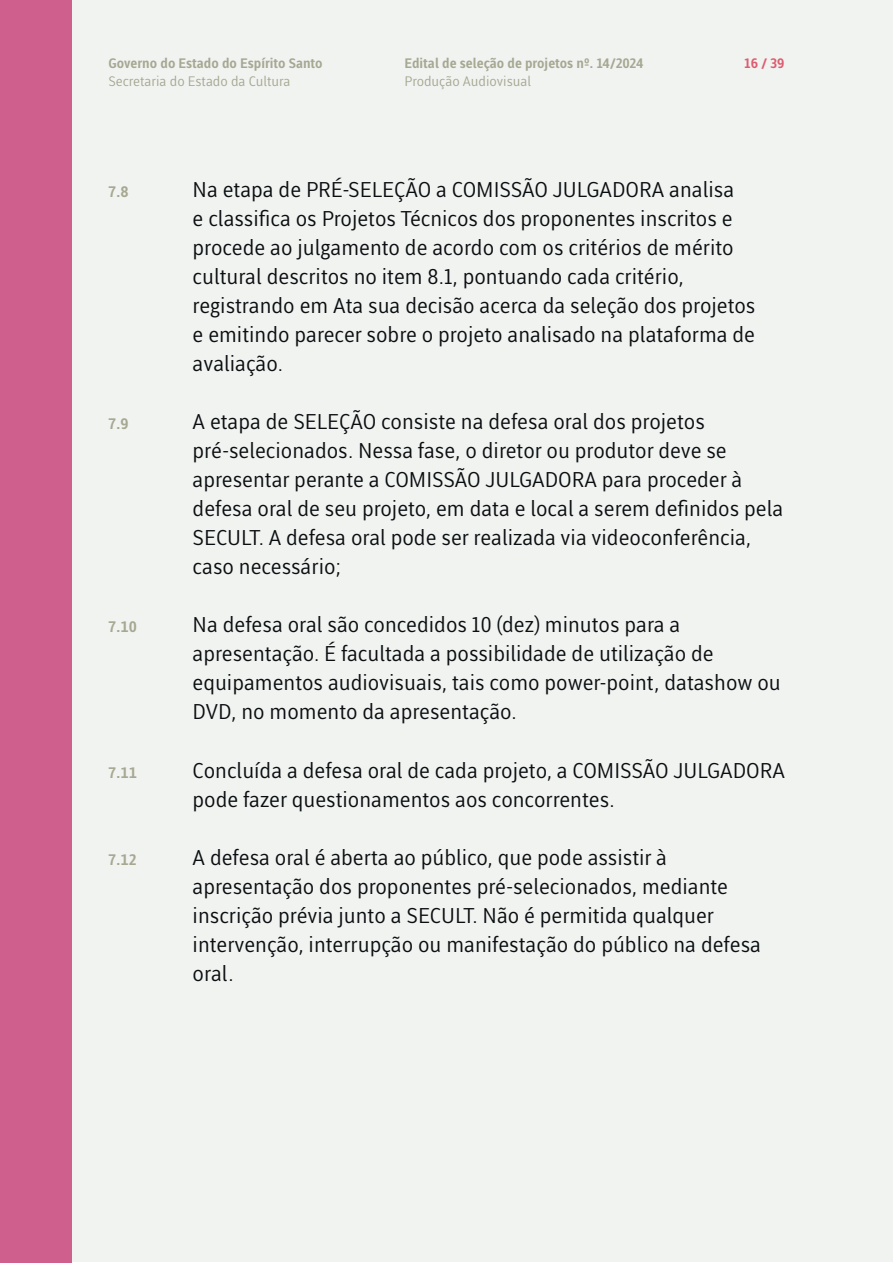
<style>
.page{position:relative;width:893px;height:1263px;background:#fff}
.page>*{position:absolute;margin:0;border:0;box-sizing:border-box;transform-origin:0 0}
.t1{font:21px/29px "Ufes Sans VF Roman";color:#0b0e11}
.t2{font:15px "Ufes Sans VF Roman";color:#a6a892}
.t3{font:13.5px/18px "Ufes Sans VF Roman";color:#a6a892}
.t4{font:13.5px "Ufes Sans VF Roman";color:#de5c70}
</style>
<div class="page">
<div style="left:1px;top:1px;width:891px;height:1261px;background:#f1f3f1"></div>
<div style="left:0;top:0;width:72px;height:1263px;background:#cf5f8c"></div>
<p class="t3" style="left:108px;top:54px;width:216px">Governo do Estado do Espírito Santo<br>Secretaria do Estado da Cultura</p>
<p class="t3" style="left:405px;top:54px;width:240px">Edital de seleção de projetos nº. 14/2024<br>Produção Audiovisual</p>
<p class="t4" style="left:745px;top:55px;width:41px">16 / 39</p>
<p class="t2" style="left:108px;top:182px;width:22px">7.8</p>
<p class="t1" style="left:193px;top:175px;width:564px">Na etapa de PRÉ-SELEÇÃO a COMISSÃO JULGADORA analisa<br>e classifica os Projetos Técnicos dos proponentes inscritos e procede ao julgamento de acordo com os critérios de mérito cultural descritos no item 8.1, pontuando cada critério, registrando em Ata sua decisão acerca da seleção dos projetos e emitindo parecer sobre o projeto analisado na plataforma de avaliação.</p>
<p class="t2" style="left:108px;top:414px;width:22px">7.9</p>
<p class="t1" style="left:193px;top:407px;width:592px">A etapa de SELEÇÃO consiste na defesa oral dos projetos pré-selecionados. Nessa fase, o diretor ou produtor deve se apresentar perante a COMISSÃO JULGADORA para proceder à defesa oral de seu projeto, em data e local a serem definidos pela SECULT. A defesa oral pode ser realizada via videoconferência, caso necessário;</p>
<p class="t2" style="left:108px;top:618px;width:30px">7.10</p>
<p class="t1" style="left:193px;top:610px;width:590px">Na defesa oral são concedidos 10 (dez) minutos para a apresentação. É facultada a possibilidade de utilização de equipamentos audiovisuais, tais como power-point, datashow ou DVD, no momento da apresentação.</p>
<p class="t2" style="left:108px;top:763px;width:30px">7.11</p>
<p class="t1" style="left:193px;top:755px;width:594px">Concluída a defesa oral de cada projeto, a COMISSÃO JULGADORA pode fazer questionamentos aos concorrentes.</p>
<p class="t2" style="left:108px;top:850px;width:30px">7.12</p>
<p class="t1" style="left:193px;top:842px;width:570px">A defesa oral é aberta ao público, que pode assistir à apresentação dos proponentes pré-selecionados, mediante inscrição prévia junto a SECULT. Não é permitida qualquer intervenção, interrupção ou manifestação do público na defesa oral.</p>
</div>
